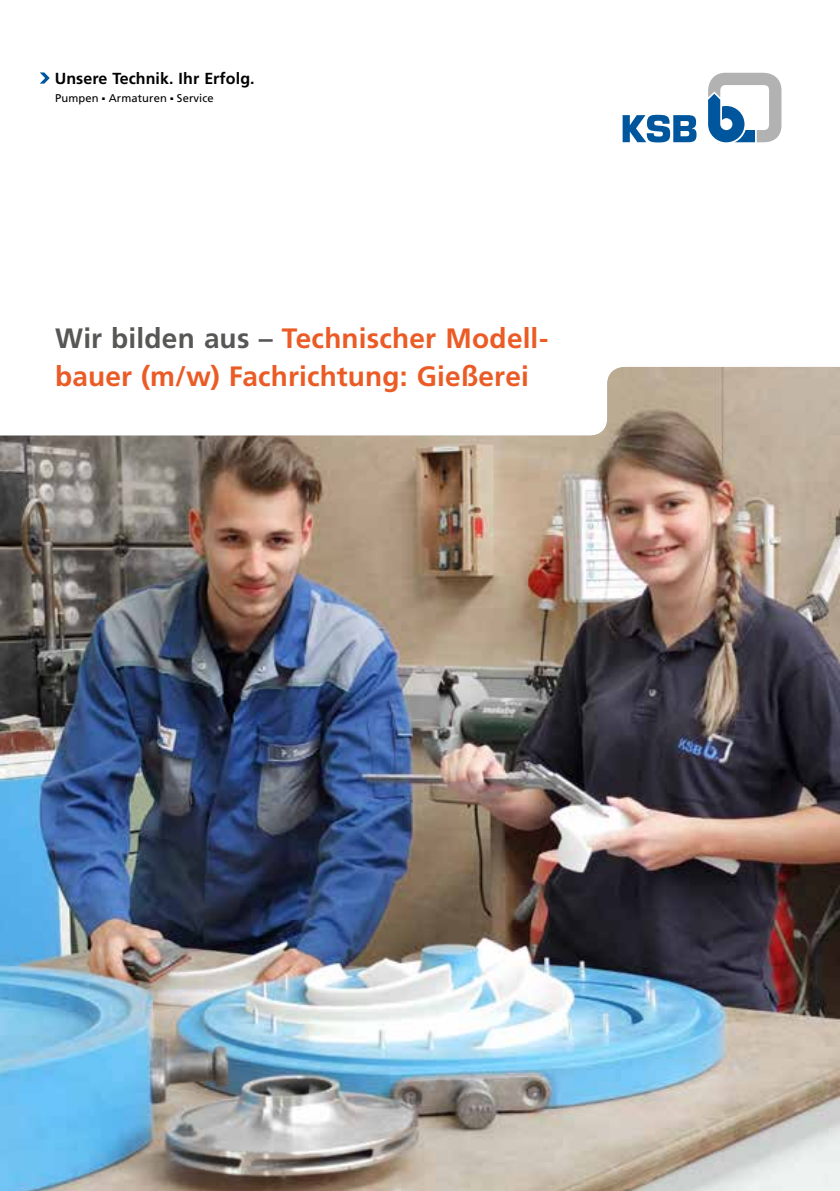
<style>
.page{position:relative;width:840px;height:1191px;background:#fff}
.page>*{position:absolute;margin:0;border:0;box-sizing:border-box;transform-origin:0 0}
.t1{font:700 28px/37.4px "Frutiger LT Pro";letter-spacing:.005em;color:#eb5b25}
.t2{font:700 16px "Frutiger LT Pro";letter-spacing:.005em;color:#000}
.t3{font:11.2px "Frutiger LT Pro";letter-spacing:.01em;color:#000}
.s1{color:#575756}
</style>
<div class="page">
<svg style="left:708px;top:73px;width:73px;height:69px"></svg>
<svg style="left:622px;top:115px;width:74px;height:27px"></svg>
<svg style="left:40px;top:72px;width:10px;height:12px"></svg>
<img style="left:0;top:367px;width:839px;height:824px">
<p class="t2" style="left:55px;top:69px;width:201px">Unsere Technik. Ihr Erfolg.</p>
<p class="t3" style="left:55px;top:92px;width:160px">Pumpen ■ Armaturen ■ Service</p>
<p class="t1" style="left:55px;top:320px;width:494px"><span class="s1">Wir bilden aus –</span> Technischer Modell&shy;bauer (m/w) Fachrichtung: Gießerei</p>
</div>
